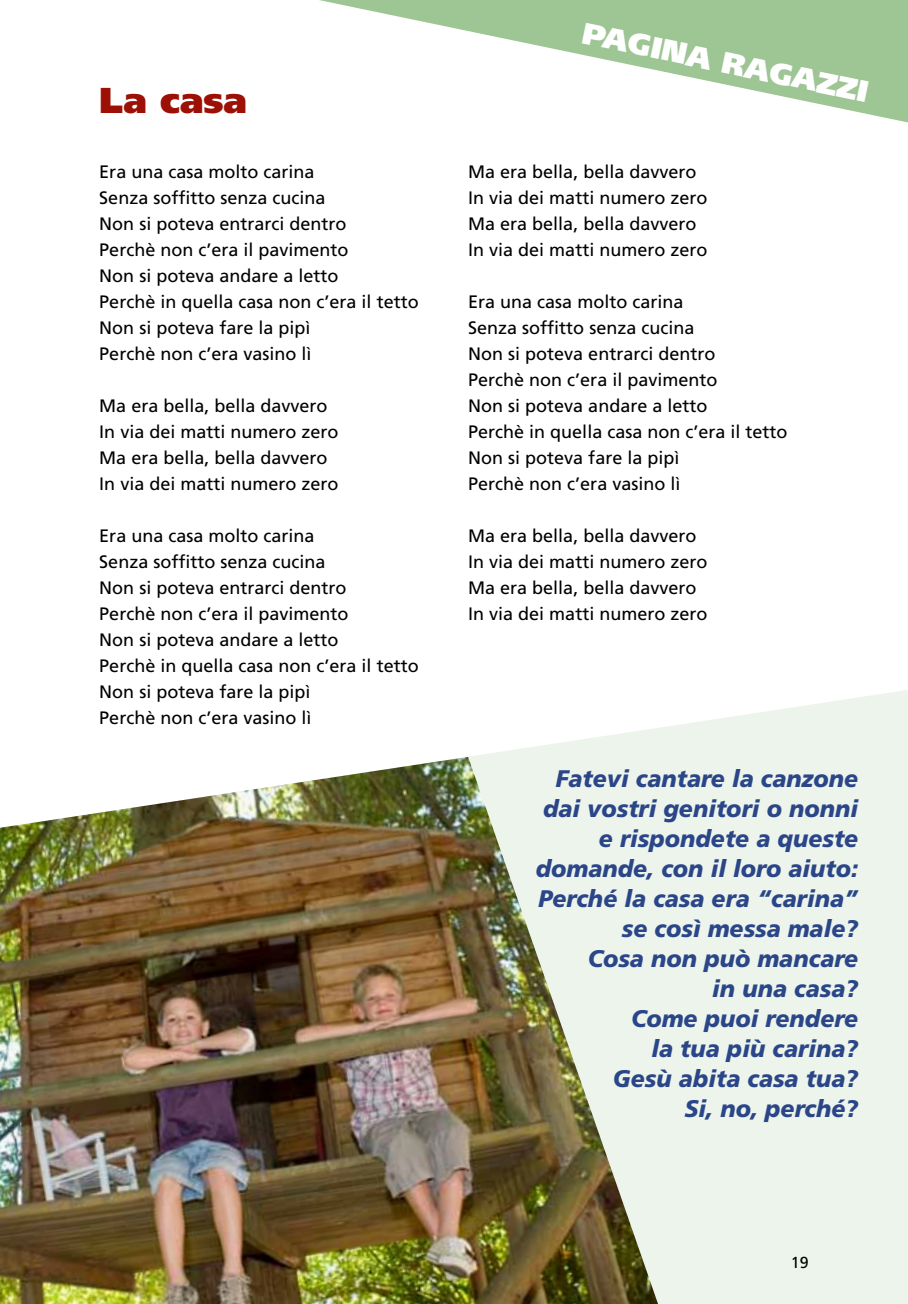
<style>
.page{position:relative;width:908px;height:1304px;background:#fff}
.page>*{position:absolute;margin:0;border:0;box-sizing:border-box;transform-origin:0 0}
.t1{font:900 36px "Frutiger";color:#9c1006}
.t2{font:900 30px "Frutiger";color:#fff}
.t3{font:italic 900 24px/30px "Frutiger";color:#2a4689;text-align:right;scale:.96 1}
.t4{font:18px/26px "Frutiger";color:#000}
.t5{font:16px "Frutiger";color:#000}
</style>
<div class="page">
<svg style="left:468px;top:690px;width:439px;height:614px;background:#eef4ec"></svg>
<svg style="left:319px;top:0;width:588px;height:122px"></svg>
<img style="left:0;top:757px;width:657px;height:547px">
<h1 class="t1" style="left:99px;top:78px;width:149px">La casa</h1>
<p class="t4" style="left:99px;top:159px;width:321px">E ra una casa molto carina<br>Senza soffitto senza cucina<br>N on si poteva entrarci dentro<br>Perchè non c’era il pavimento<br>N on si poteva andare a letto<br>Perchè in quella casa non c’era il tetto<br>N on si poteva fare la pipì<br>Perchè non c’era vasino lì</p>
<p class="t4" style="left:99px;top:393px;width:241px">Ma era bella, bella davvero<br>I n via dei matti numero zero<br>Ma era bella, bella davvero<br>I n via dei matti numero zero</p>
<p class="t4" style="left:99px;top:523px;width:321px">E ra una casa molto carina<br>Senza soffitto senza cucina<br>N on si poteva entrarci dentro<br>Perchè non c’era il pavimento<br>N on si poteva andare a letto<br>Perchè in quella casa non c’era il tetto<br>N on si poteva fare la pipì<br>Perchè non c’era vasino lì</p>
<h2 class="t2" style="left:586px;top:14px;width:293px;rotate:12deg">pagin a ragazz i</h2>
<p class="t4" style="left:468px;top:159px;width:241px">Ma era bella, bella davvero<br>I n via dei matti numero zero<br>Ma era bella, bella davvero<br>I n via dei matti numero zero</p>
<p class="t4" style="left:468px;top:289px;width:321px">E ra una casa molto carina<br>Senza soffitto senza cucina<br>N on si poteva entrarci dentro<br>Perchè non c’era il pavimento<br>N on si poteva andare a letto<br>Perchè in quella casa non c’era il tetto<br>N on si poteva fare la pipì<br>Perchè non c’era vasino lì</p>
<p class="t4" style="left:468px;top:523px;width:241px">Ma era bella, bella davvero<br>I n via dei matti numero zero<br>Ma era bella, bella davvero<br>I n via dei matti numero zero</p>
<p class="t3" style="left:535px;top:763px;width:337px">Fatevi cantare la canzone dai vostri genitori o nonni e rispondete a queste domande, con il loro aiuto:<br>Perché la casa era “carina” se così messa male?<br>Cosa non può mancare<br>in una casa?<br>Come puoi rendere<br>la tua più carina?<br>Gesù abita casa tua?<br>Si, no, perché?</p>
<p class="t5" style="left:790px;top:1253px;width:19px">19</p>
</div>
